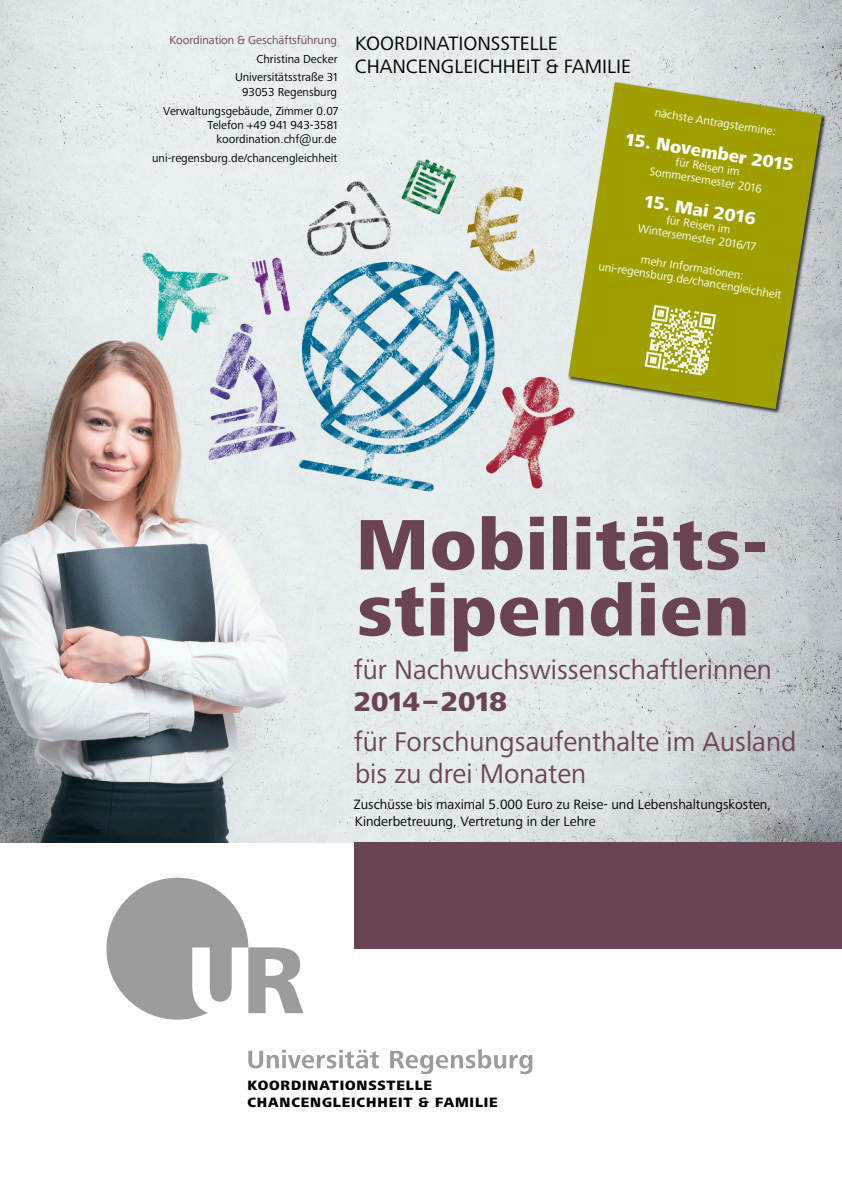
<style>
.page{position:relative;width:842px;height:1191px;background:#fff}
.page>*{position:absolute;margin:0;border:0;box-sizing:border-box;transform-origin:0 0}
.t1{font:800 74px/66px "Frutiger Next LTW1 G";letter-spacing:.02em;color:#6a4455}
.t2{font:28px/32px "Frutiger Next LTW1 G";color:#6a4455}
.t3{font:800 28px "Frutiger Next LTW1 G";color:#6a4455}
.t4{font:20px/23px "Frutiger Next LTW1 G";color:#000}
.t5{font:800 18px "Frutiger Next LTW1 G";color:#fff}
.t6{font:14px/17px "Frutiger Next LTW1 G";color:#000}
.t7{font:800 14px/17px "Frutiger Next LTW1 G";letter-spacing:.06em;color:#000}
.t8{font:12px/18.6px "Frutiger Next LTW1 G";color:#000;text-align:right}
.t9{font:12px/13px "Frutiger Next LTW1 G";color:#fff;text-align:center}
.t10{font:12px "Frutiger Next LTW1 G";color:#6a4455}
</style>
<div class="page">
<div style="left:106px;top:877px;width:142px;height:142px;background:#9c9c9c;border-radius:50%"></div>
<svg style="left:192px;top:947px;width:111px;height:67px"></svg>
<svg style="left:248px;top:1049px;width:284px;height:25px"></svg>
<img style="left:0;top:0;width:842px;height:842px">
<div style="left:355px;top:842px;width:487px;height:106px;background:#6a4455"></div>
<div style="left:567px;top:81px;width:260px;height:333px;background:#000;opacity:.75"></div>
<svg style="left:568px;top:82px;width:254px;height:327px;background:#aaac37"></svg>
<svg style="left:645px;top:305px;width:71px;height:70px"></svg>
<p class="t10" style="left:169px;top:33px;width:169px">Koordination &amp; Geschäftsführung</p>
<p class="t8" style="left:235px;top:50px;width:104px">Christina Decker<br>Universitätsstraße 31</p>
<p class="t8" style="left:163px;top:83px;width:177px">93053 Regensburg<br>Verwaltungsgebäude, Zimmer 0.07</p>
<p class="t8" style="left:208px;top:118px;width:132px;line-height:14.4px">Telefon +49 941 943-3581 koordination.chf@ur.de</p>
<p class="t8" style="left:152px;top:149px;width:187px">uni-regensburg.de/chancengleichheit</p>
<h3 class="t4" style="left:355px;top:32px;width:277px">KOORDINATIONSSTELLE<br>CHANCENGLEICHHEIT &amp; FAMILIE</h3>
<p class="t9" style="left:656px;top:106px;width:124px;rotate:9deg">nächste Antragstermine:</p>
<h3 class="t5" style="left:627px;top:129px;width:171px;rotate:9deg">15. November 2015</h3>
<p class="t9" style="left:653px;top:152px;width:115px;rotate:9deg">für Reisen im<br>Sommersemester 2016</p>
<h3 class="t5" style="left:646px;top:191px;width:114px;rotate:9deg">15. Mai 2016</h3>
<p class="t9" style="left:641px;top:209px;width:121px;rotate:9deg">für Reisen im<br>Wintersemester 2016/17</p>
<p class="t9" style="left:602px;top:247px;width:187px;rotate:9deg">mehr Informationen: uni-regensburg.de/chancengleichheit</p>
<h1 class="t1" style="left:356px;top:514px;width:413px">Mobilitäts&shy;stipendien</h1>
<h2 class="t2" style="left:354px;top:654px;width:420px">für Nachwuchswissenschaftlerinnen</h2>
<h2 class="t3" style="left:354px;top:685px;width:154px">2014–2018</h2>
<h2 class="t2" style="left:354px;top:727px;width:444px">für Forschungsaufenthalte im Ausland bis zu drei Monaten</h2>
<p class="t6" style="left:354px;top:796px;width:419px">Zuschüsse bis maximal 5.000 Euro zu Reise- und Lebenshaltungskosten,<br>Kinderbetreuung, Vertretung in der Lehre</p>
<p class="t7" style="left:247px;top:1077px;width:252px">KOORDINATIONSSTELLE<br>CHANCENGLEICHHEIT &amp; FAMILIE</p>
</div>
